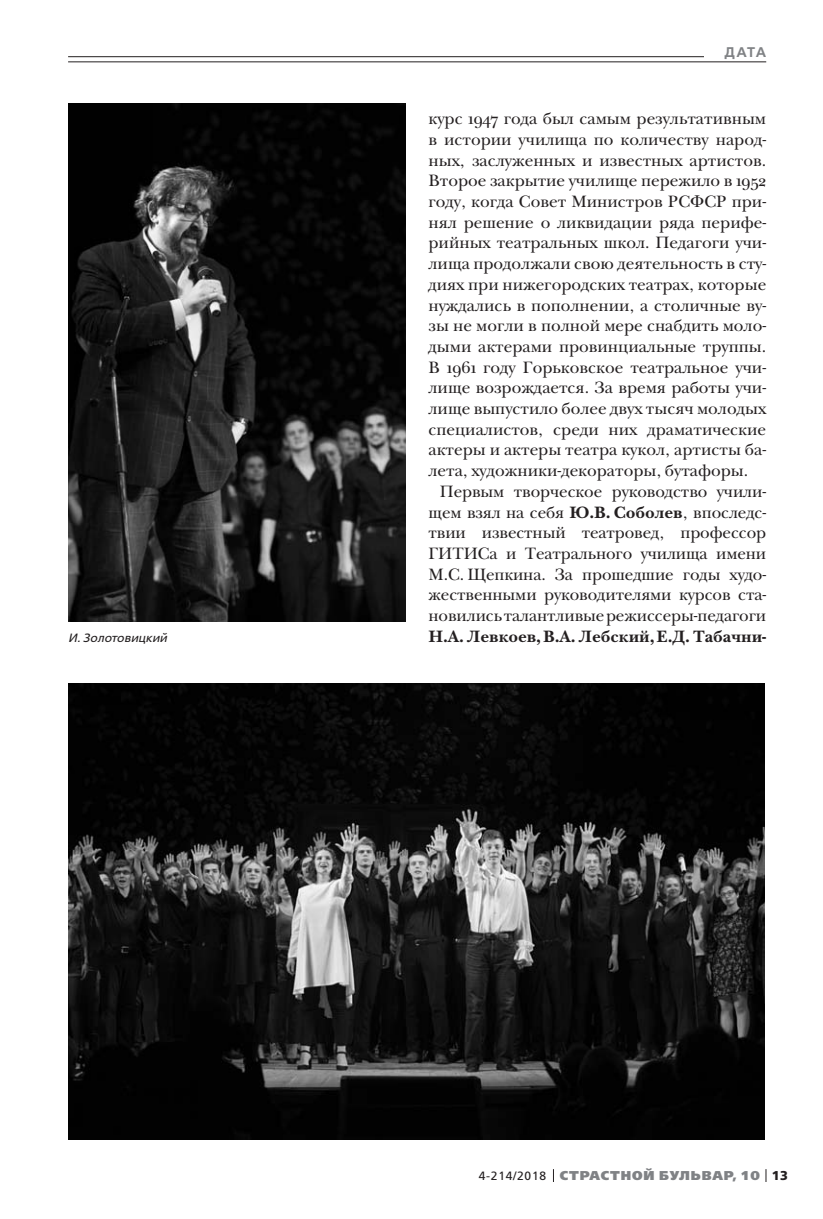
<style>
.page{position:relative;width:823px;height:1219px;background:#fff}
.page>*{position:absolute;margin:0;border:0;box-sizing:border-box;transform-origin:0 0}
.t1{font:17px/20.6px "New Baskerville ITC";color:#231f20;text-align:justify}
.t2{font:700 17px "New Baskerville ITC";letter-spacing:-.005em;color:#231f20}
.t3{font:600 14px "Free Set";color:#808285}
.t4{font:800 12.8px "Free Set";letter-spacing:.07em;color:#808285}
.t5{font:italic 12px "Free Set";color:#231f20}
.s1{font-weight:700}
.s2{font-weight:400;font-size:12px;color:#231f20}
.s3{font-weight:700;color:#231f20}
</style>
<div class="page">
<svg style="left:765px;top:1169px;width:1px;height:13px"></svg>
<hr style="left:68px;top:56px;width:697px;height:1px;background:#231f20">
<div style="left:703px;top:41px;width:62px;height:21px;background:#fff"></div>
<hr style="left:68px;top:62px;width:697px;height:1px;background:#231f20">
<img style="left:68px;top:683px;width:696px;height:457px">
<img style="left:68px;top:103px;width:337px;height:518px">
<p class="t3" style="left:724px;top:45px;width:43px">ДАТА</p>
<p class="t1" style="left:428px;top:110px;width:339px">курс 1947 года был самым результативным в истории училища по количеству народ&shy;ных, заслуженных и известных артистов.<br>Второе закрытие училище пережило в 1952 году, когда Совет Министров РСФСР при&shy;нял решение о ликвидации ряда перифе&shy;рийных театральных школ. Педагоги учи&shy;лища продолжали свою деятельность в сту&shy;диях при нижегородских театрах, которые нуждались в пополнении, а столичные ву&shy;зы не могли в полной мере снабдить моло&shy;дыми актерами провинциальные труппы.<br>В 1961 году Горьковское театральное учи&shy;лище возрождается. За время работы учи&shy;лище выпустило более двух тысяч молодых специалистов, среди них драматические актеры и актеры театра кукол, артисты ба&shy;лета, художники-декораторы, бутафоры.</p>
<p class="t1" style="left:428px;top:483px;width:339px;text-indent:11px">Первым творческое руководство учили&shy;щем взял на себя <span class="s1">Ю.В. Соболев</span>, впоследс&shy;твии известный театровед, профессор ГИТИСа и Театрального училища имени М.С. Щепкина. За прошедшие годы худо&shy;жественными руководителями курсов ста&shy;новились талантливые режиссеры-педагоги</p>
<p class="t5" style="left:68px;top:632px;width:100px">И. Золотовицкий</p>
<p class="t2" style="left:428px;top:630px;width:339px">Н.А. Левкоев, В.А. Лебский, Е.Д. Табачни-</p>
<p class="t4" style="left:478px;top:1169px;width:310px"><span class="s2">4-214/2018</span> СТРАСТНОЙ БУЛЬВАР, 10 <span class="s3">13</span></p>
</div>
